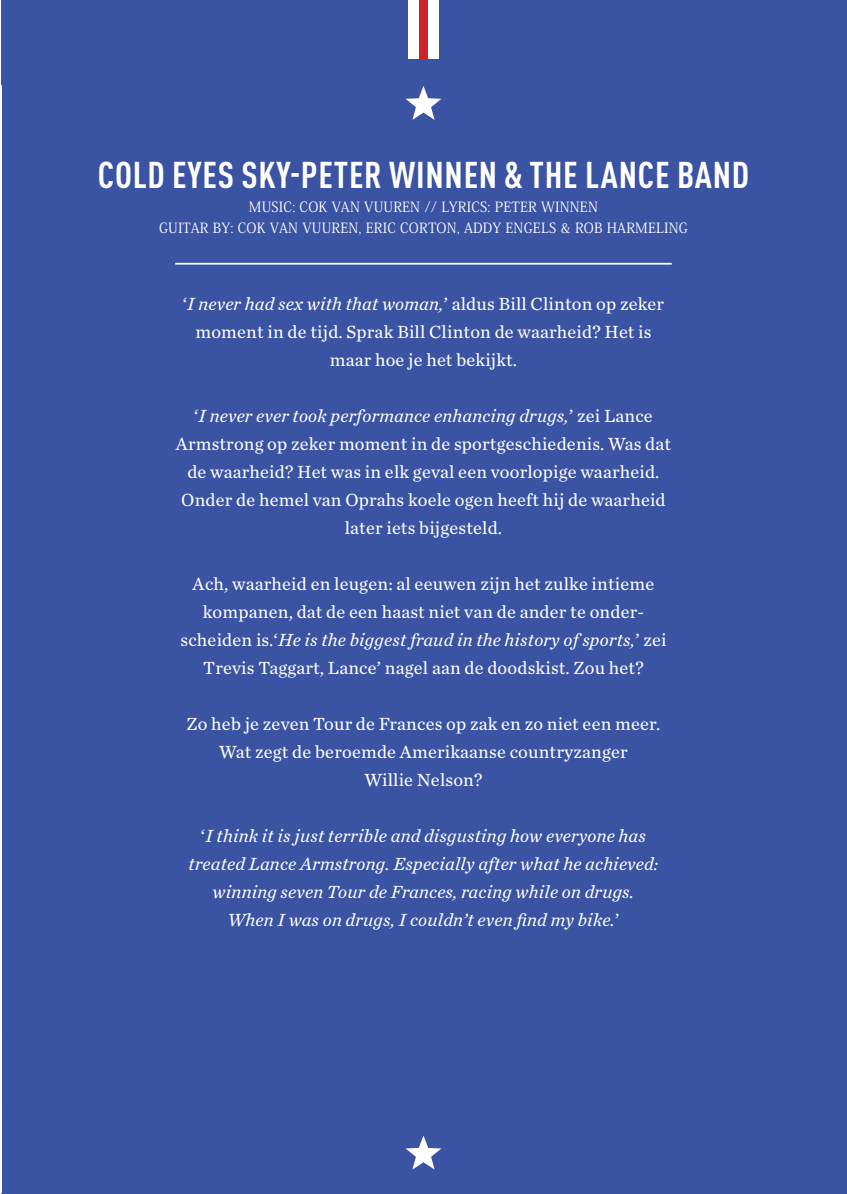
<style>
.page{position:relative;width:847px;height:1194px;background:#fff}
.page>*{position:absolute;margin:0;border:0;box-sizing:border-box;transform-origin:0 0}
.t1{font:700 condensed 36.75px "DIN Pro";letter-spacing:.02em;color:#fff}
.t2{font:18.38px/28px "Chronicle Text G2";letter-spacing:.01em;color:#fff;text-align:center}
.t3{font:italic 18.38px/28px "Chronicle Text G2";letter-spacing:.01em;color:#fff;text-align:center}
.t4{font:14px/21px "Koz Min Pr 6 N";letter-spacing:.01em;color:#fff;text-align:center}
.s1{font-style:italic}
.s2{font-style:normal}
</style>
<div class="page">
<div style="left:1px;top:0;width:845px;height:1193px;background:#3a53a3"></div>
<hr style="left:175px;top:263px;width:496px;height:1px;background:#fff">
<div style="left:418px;top:0;width:10px;height:58px;background:#ce232a"></div>
<div style="left:408px;top:0;width:10px;height:58px;background:#fff"></div>
<div style="left:428px;top:0;width:11px;height:58px;background:#fff"></div>
<svg style="left:405px;top:86px;width:36px;height:34px"></svg>
<svg style="left:405px;top:1135px;width:36px;height:34px"></svg>
<h1 class="t1" style="left:98px;top:147px;width:653px">COLD EYES SKY-PETER WINNEN &amp; THE LANCE BAND</h1>
<p class="t4" style="left:159px;top:197px;width:530px">MUSIC: COK VAN VUUREN // LYRICS: PETER WINNEN<br>GUITAR BY: COK VAN VUUREN, ERIC CORTON, ADDY ENGELS &amp; ROB HARMELING</p>
<p class="t2" style="left:183px;top:288px;width:482px">‘<span class="s1">I never had sex with that woman,</span>’ aldus Bill Clinton op zeker moment in de tijd. Sprak Bill Clinton de waarheid? Het is maar hoe je het bekijkt.</p>
<p class="t2" style="left:176px;top:400px;width:496px">‘<span class="s1">I never ever took performance enhancing drugs,</span>’ zei Lance Armstrong op zeker moment in de sportgeschiedenis. Was dat de waarheid? Het was in elk geval een voorlopige waarheid.<br>Onder de hemel van Oprahs koele ogen heeft hij de waarheid later iets bijgesteld.</p>
<p class="t2" style="left:180px;top:568px;width:487px">Ach, waarheid en leugen: al eeuwen zijn het zulke intieme kompanen, dat de een haast niet van de ander te onder&shy;scheiden is.‘<span class="s1">He is the biggest fraud in the history of sports,</span>’ zei Trevis Taggart, Lance’ nagel aan de doodskist. Zou het?</p>
<p class="t2" style="left:186px;top:708px;width:475px">Zo heb je zeven Tour de Frances op zak en zo niet een meer.<br>Wat zegt de beroemde Amerikaanse countryzanger<br>Willie Nelson?</p>
<p class="t3" style="left:188px;top:820px;width:471px"><span class="s2">‘</span>I think it is just terrible and disgusting how everyone has treated Lance Armstrong. Especially after what he achieved: winning seven Tour de Frances, racing while on drugs.<br>When I was on drugs, I couldn’t even find my bike.<span class="s2">’</span></p>
</div>
